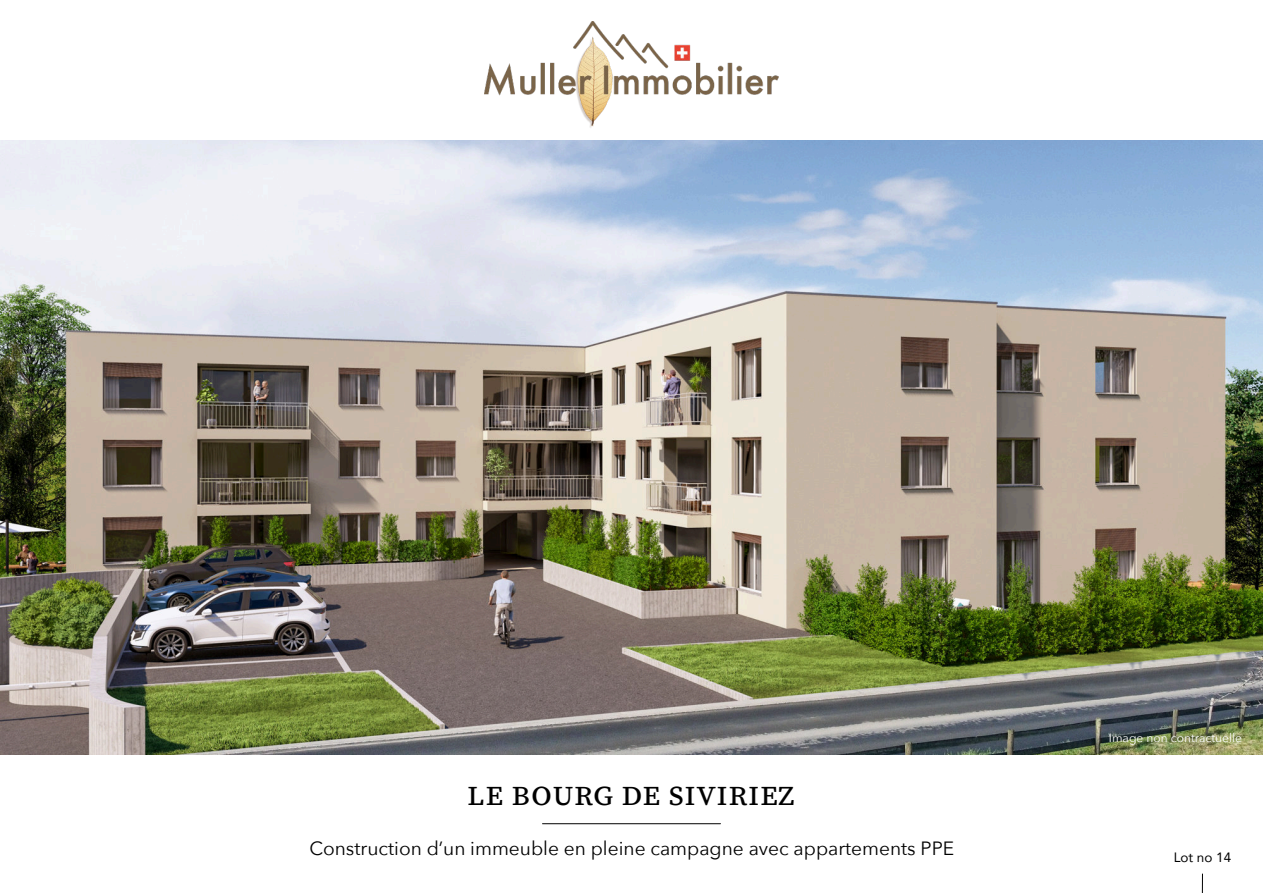
<style>
.page{position:relative;width:1263px;height:893px;background:#fff}
.page>*{position:absolute;margin:0;border:0;box-sizing:border-box;transform-origin:0 0}
.t1{font:33px "Source Serif Pro";color:#000}
.t2{font:19.2px "Avenir Next";color:#000}
.t3{font:13.5px "Avenir";color:#000}
.t4{font:12px "Avenir Next";color:#fff}
</style>
<div class="page">
<img style="left:484px;top:21px;width:295px;height:107px">
<hr style="left:542px;top:823px;width:178px;height:1px;background:#000">
<img style="left:0;top:141px;width:1263px;height:614px">
<svg style="left:1202px;top:874px;width:1px;height:19px"></svg>
<h1 class="t1" style="left:467px;top:775px;width:329px">LE BOURG DE SIVIRIEZ</h1>
<p class="t2" style="left:309px;top:835px;width:646px">Construction d’un immeuble en pleine campagne avec appartements PPE</p>
<p class="t4" style="left:1109px;top:730px;width:135px">Image non contractuelle</p>
<p class="t3" style="left:1174px;top:849px;width:59px">Lot no 14</p>
</div>
